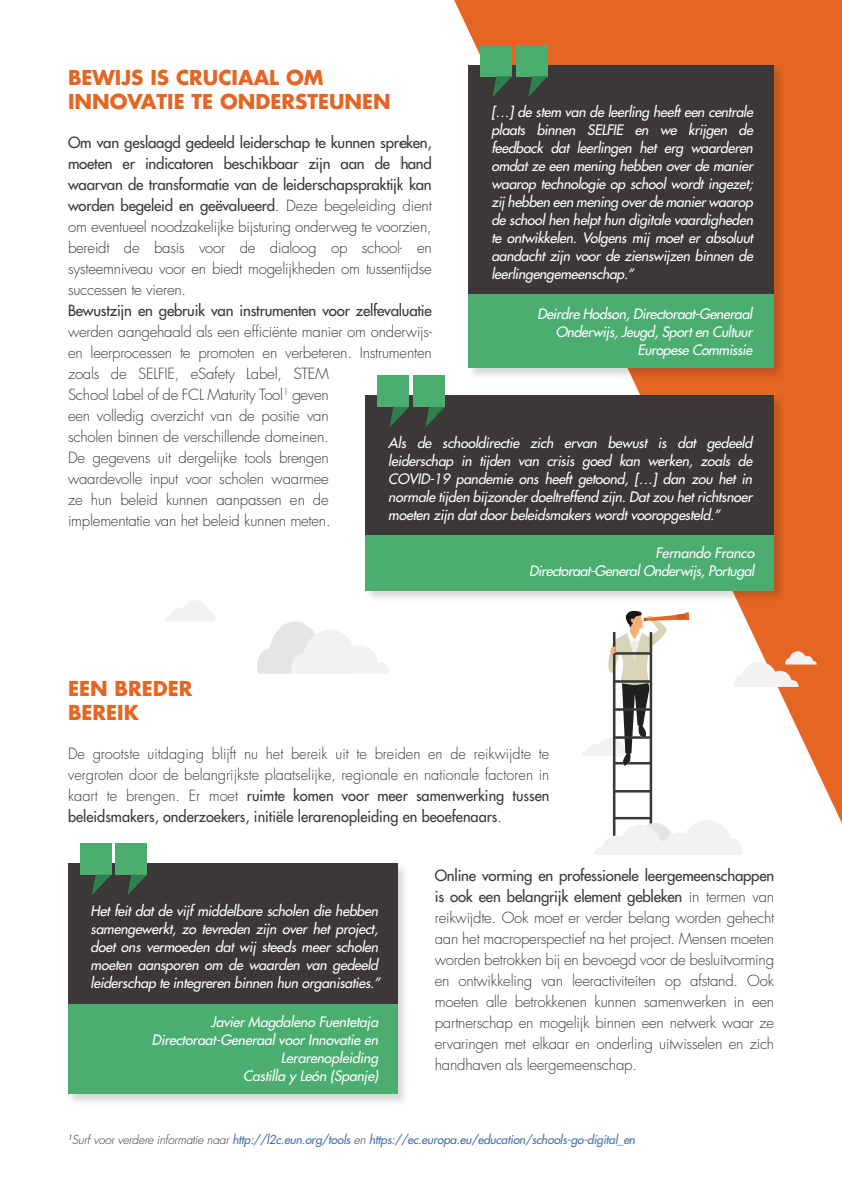
<style>
.page{position:relative;width:842px;height:1191px;background:#fff}
.page>*{position:absolute;margin:0;border:0;box-sizing:border-box;transform-origin:0 0}
.t1{font:700 20px/24px "Futura X";color:#e56523}
.t2{font:300 15px/21px "Futura X";letter-spacing:-.015em;color:#3b3837;text-align:justify}
.t3{font:500 15px "Futura X";letter-spacing:-.015em;color:#3b3837}
.t4{font:italic 500 14px/18px "Futura X";letter-spacing:-.015em;color:#fff;text-align:right}
.t5{font:italic 500 12px "Futura X";letter-spacing:-.015em;color:#4670b1}
.s1{font-weight:500}
.s2{font-weight:300;color:#3b3837}
.s3{color:#4770b1}
</style>
<div class="page">
<svg style="left:817px;top:668px;width:25px;height:155px;fill:#e56523"></svg>
<svg style="left:582px;top:668px;width:235px;height:187px"></svg>
<svg style="left:165px;top:601px;width:50px;height:20px"></svg>
<svg style="left:257px;top:621px;width:131px;height:52px"></svg>
<img style="left:454px;top:0;width:388px;height:328px">
<div style="left:469px;top:65px;width:305px;height:230px;background:#3b3837"></div>
<div style="left:469px;top:295px;width:305px;height:73px;background:#4bae70"></div>
<div style="left:481px;top:45px;width:31px;height:31px;background:#4bae70"></div>
<svg style="left:492px;top:76px;width:20px;height:21px"></svg>
<div style="left:517px;top:45px;width:31px;height:31px;background:#4bae70"></div>
<svg style="left:528px;top:76px;width:20px;height:21px"></svg>
<img style="left:299px;top:328px;width:543px;height:340px">
<div style="left:366px;top:395px;width:408px;height:143px;background:#3b3837"></div>
<div style="left:366px;top:536px;width:408px;height:55px;background:#4bae70"></div>
<div style="left:378px;top:376px;width:31px;height:31px;background:#4bae70"></div>
<svg style="left:389px;top:407px;width:20px;height:21px"></svg>
<div style="left:414px;top:376px;width:31px;height:31px;background:#4bae70"></div>
<svg style="left:425px;top:407px;width:20px;height:21px"></svg>
<img style="left:68px;top:843px;width:337px;height:259px">
<div style="left:68px;top:863px;width:330px;height:143px;background:#3b3837"></div>
<div style="left:68px;top:1004px;width:330px;height:89px;background:#4bae70"></div>
<div style="left:80px;top:843px;width:31px;height:31px;background:#4bae70"></div>
<svg style="left:92px;top:874px;width:19px;height:21px"></svg>
<div style="left:116px;top:843px;width:31px;height:31px;background:#4bae70"></div>
<svg style="left:127px;top:874px;width:20px;height:21px"></svg>
<h1 class="t1" style="left:68px;top:65px;width:324px">BEWIJS IS CRUCIAAL OM<br>INNOVATIE TE ONDERSTEUNEN</h1>
<p class="t2" style="left:68px;top:133px;width:365px"><span class="s1">Om van geslaagd gedeeld leiderschap te kunnen spreken, moeten er indicatoren beschikbaar zijn aan de hand waarvan de transformatie van de leiderschapspraktijk kan worden begeleid en geëvalueerd</span>. Deze begeleiding dient om eventueel noodzakelijke bijsturing onderweg te voorzien, bereidt de basis voor de dialoog op school- en systeemniveau voor en biedt mogelijkheden om tussentijdse successen te vieren.</p>
<p class="t3" style="left:68px;top:301px;width:365px">Bewustzijn en gebruik van instrumenten voor zelfevaluatie</p>
<p class="t2" style="left:68px;top:322px;width:365px;text-align:left">werden aangehaald als een efficiënte manier om onderwijs&shy;en leerprocessen te promoten en verbeteren. Instrumenten zoals de SELFIE, eSafety Label, STEM<br>School Label of de FCL Maturity Tool<sup>1</sup> geven<br>een volledig overzicht van de positie van<br>scholen binnen de verschillende domeinen.<br>De gegevens uit dergelijke tools brengen<br>waardevolle input voor scholen waarmee<br>ze hun beleid kunnen aanpassen en de<br>implementatie van het beleid kunnen meten.</p>
<p class="t4" style="left:491px;top:103px;width:263px;text-align:justify">[…] de stem van de leerling heeft een centrale plaats binnen SELFIE en we krijgen de feedback dat leerlingen het erg waarderen omdat ze een mening hebben over de manier waarop technologie op school wordt ingezet; zij hebben een mening over de manier waarop de school hen helpt hun digitale vaardigheden te ontwikkelen. Volgens mij moet er absoluut aandacht zijn voor de zienswijzen binnen de leerlingengemeenschap.”</p>
<p class="t4" style="left:537px;top:305px;width:216px">Deirdre Hodson, Directoraat-Generaal<br>Onderwijs, Jeugd, Sport en Cultuur<br>Europese Commissie</p>
<p class="t4" style="left:388px;top:434px;width:365px;text-align:justify">Als de schooldirectie zich ervan bewust is dat gedeeld leiderschap in tijden van crisis goed kan werken, zoals de COVID-19 pandemie ons heeft getoond, […] dan zou het in normale tijden bijzonder doeltreffend zijn. Dat zou het richtsnoer moeten zijn dat door beleidsmakers wordt vooropgesteld.”</p>
<p class="t4" style="left:529px;top:544px;width:227px">Fernando Franco<br>Directoraat-General Onderwijs, Portugal</p>
<h1 class="t1" style="left:68px;top:676px;width:126px">EEN BREDER<br>BEREIK</h1>
<p class="t2" style="left:68px;top:743px;width:483px">De grootste uitdaging blijft nu het bereik uit te breiden en de reikwijdte te vergroten door de belangrijkste plaatselijke, regionale en nationale factoren in kaart te brengen. Er moet <span class="s1">ruimte komen voor meer samenwerking tussen beleidsmakers, onderzoekers, initiële lerarenopleiding en beoefenaars</span>.</p>
<p class="t4" style="left:91px;top:901px;width:291px;text-align:left">Het feit dat de vijf middelbare scholen die hebben samengewerkt, zo tevreden zijn over het project, doet ons vermoeden dat wij steeds meer scholen moeten aansporen om de waarden van gedeeld leiderschap te integreren binnen hun organisaties.”</p>
<p class="t4" style="left:152px;top:1013px;width:228px">Javier Magdaleno Fuentetaja<br>Directoraat-Generaal voor Innovatie en<br>Lerarenopleiding<br>Castilla y León (Spanje)</p>
<p class="t2" style="left:435px;top:865px;width:341px"><span class="s1">Online vorming en professionele leergemeenschappen is ook een belangrijk element gebleken</span> in termen van reikwijdte. Ook moet er verder belang worden gehecht aan het macroperspectief na het project. Mensen moeten worden betrokken bij en bevoegd voor de besluitvorming en ontwikkeling van leeractiviteiten op afstand. Ook moeten alle betrokkenen kunnen samenwerken in een partnerschap en mogelijk binnen een netwerk waar ze ervaringen met elkaar en onderling uitwisselen en zich handhaven als leergemeenschap.</p>
<p class="t5" style="left:68px;top:1131px;width:569px"><sup>1</sup><span class="s2">Surf voor verdere informatie naar</span> <span class="s3">http://l2c.eun.org/tools</span> <span class="s2">en</span> https://ec.europa.eu/education/schools-go-digital_en</p>
</div>
